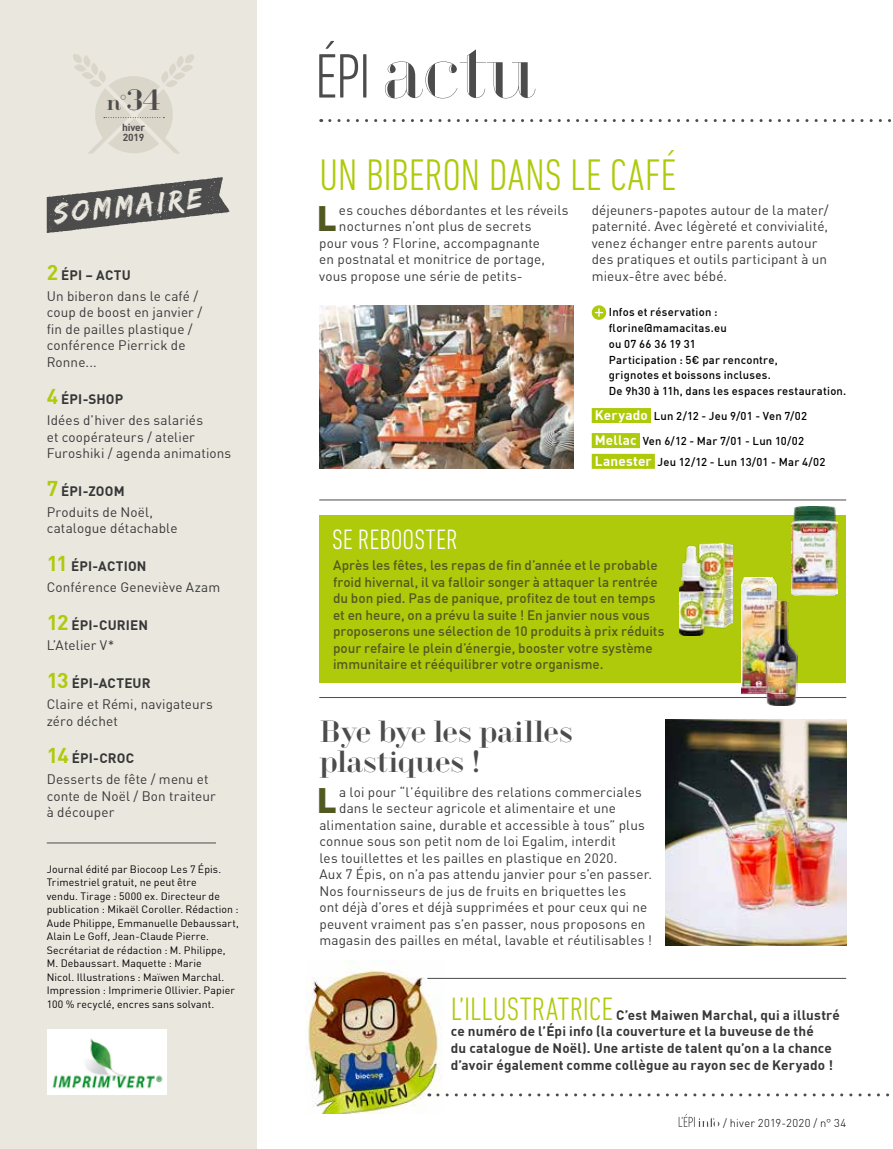
<style>
.page{position:relative;width:893px;height:1149px;background:#fff}
.page>*{position:absolute;margin:0;border:0;box-sizing:border-box;transform-origin:0 0}
.t1{font:71.25px "Geotica One Engraved";color:#4d4c4c}
.t2{font:300 condensed 45px "DIN Next LT Pro";letter-spacing:-.005em;color:#afca0b}
.t3{font:900 34.65px "DIN Offc";color:#525920}
.t4{font:300 condensed 33px "DIN Next LT Pro";color:#afca0b}
.t5{font:30px "Edo SZ";color:#eae7df}
.t6{font:28.5px/30px "Geotica Two";color:#4d4c4c}
.t7{font:300 condensed 28.5px "DIN Next LT Pro";letter-spacing:.005em;color:#fff}
.t8{font:19.95px "Geotica Three";color:#4d4c4c}
.t9{font:13.5px/16.5px "DIN Offc";letter-spacing:.01em;color:#373737}
.t10{font:500 13.5px/16.5px "DIN Offc";color:#525920}
.t11{font:700 13.5px/16.5px "DIN Offc";letter-spacing:.015em;color:#373737}
.t12{font:500 11.25px/15.8px "DIN Offc";letter-spacing:.02em;color:#000}
.t13{font:300 11.25px "DIN Offc";letter-spacing:.035em;color:#000}
.t14{font:10.5px/13.5px "DIN Offc";letter-spacing:.01em;color:#000}
.t15{font:700 10.05px/10.1px "DIN Offc";letter-spacing:-.02em;color:#4d4c4c}
.s1{font-size:27.45px}
.s2{font-weight:700;font-size:21px;color:#afca0b}
.s3{font-weight:700}
.s4{font-weight:700;font-size:13.5px;color:#fff}
</style>
<div class="page">
<div style="left:0;top:0;width:256px;height:1148px;background:#eae7df"></div>
<svg style="left:319px;top:41px;width:47px;height:56px"></svg>
<img style="left:48px;top:1029px;width:118px;height:65px">
<hr style="left:47px;top:842px;width:169px;height:1px;background:#4d4c4c">
<svg style="left:73px;top:54px;width:121px;height:100px"></svg>
<svg style="left:47px;top:177px;width:183px;height:56px"></svg>
<svg style="left:330px;top:119px;width:561px;height:3px"></svg>
<div style="left:319px;top:514px;width:527px;height:168px;background:#afca0b"></div>
<img style="left:666px;top:719px;width:180px;height:226px">
<img style="left:679px;top:542px;width:53px;height:92px">
<img style="left:305px;top:960px;width:138px;height:153px">
<svg style="left:438px;top:1093px;width:451px;height:3px"></svg>
<hr style="left:427px;top:977px;width:419px;height:1px;background:#4d4c4c">
<hr style="left:319px;top:499px;width:527px;height:1px;background:#4d4c4c">
<hr style="left:319px;top:697px;width:527px;height:1px;background:#4d4c4c">
<img style="left:792px;top:506px;width:46px;height:89px">
<div style="left:592px;top:408px;width:59px;height:15px;background:#afca0b"></div>
<div style="left:592px;top:433px;width:48px;height:15px;background:#afca0b"></div>
<div style="left:592px;top:453px;width:63px;height:15px;background:#afca0b"></div>
<svg style="left:592px;top:305px;width:14px;height:15px"></svg>
<img style="left:319px;top:305px;width:255px;height:163px">
<img style="left:742px;top:577px;width:56px;height:127px">
<svg style="left:679px;top:1113px;width:40px;height:13px"></svg>
<h3 class="t8" style="left:107px;top:91px;width:55px">n°<span class="s1">34</span></h3>
<p class="t15" style="left:122px;top:122px;width:24px">hiver<br>2019</p>
<h3 class="t5" style="left:51px;top:195px;width:150px;rotate:-6deg">SOMMAIRE</h3>
<p class="t9" style="left:47px;top:264px;width:153px;line-height:20.7px"><span class="s2">2</span> <span class="s3">ÉPI – ACTU<br></span>Un biberon dans le café /</p>
<p class="t9" style="left:47px;top:304px;width:157px">coup de boost en janvier / fin de pailles plastique / conférence Pierrick de<br>Ronne...</p>
<p class="t9" style="left:47px;top:389px;width:158px;line-height:20.7px"><span class="s2">4</span> <span class="s3">ÉPI-SHOP<br></span>Idées d’hiver des salariés</p>
<p class="t9" style="left:47px;top:428px;width:186px">et coopérateurs / atelier<br>Furoshiki / agenda animations</p>
<p class="t9" style="left:47px;top:480px;width:108px;line-height:20.7px"><span class="s2">7</span> <span class="s3">ÉPI-ZOOM<br></span>Produits de Noël,</p>
<p class="t9" style="left:47px;top:520px;width:132px">catalogue détachable</p>
<p class="t9" style="left:47px;top:555px;width:175px;line-height:20.7px"><span class="s2">11</span> <span class="s3">ÉPI-ACTION<br></span>Conférence Geneviève Azam</p>
<p class="t9" style="left:47px;top:614px;width:103px;line-height:20.7px"><span class="s2">12</span> <span class="s3">ÉPI-CURIEN<br></span>L’Atelier V*</p>
<p class="t9" style="left:47px;top:673px;width:167px;line-height:20.7px"><span class="s2">13</span> <span class="s3">ÉPI-ACTEUR<br></span>Claire et Rémi, navigateurs</p>
<p class="t9" style="left:47px;top:712px;width:73px">zéro déchet</p>
<p class="t9" style="left:47px;top:748px;width:163px;line-height:20.7px"><span class="s2">14</span> <span class="s3">ÉPI-CROC<br></span>Desserts de fête / menu et</p>
<p class="t9" style="left:47px;top:787px;width:171px">conte de Noël / Bon traiteur à découper</p>
<p class="t14" style="left:47px;top:862px;width:194px">Journal édité par Biocoop Les 7 Épis.<br>Trimestriel gratuit, ne peut être<br>vendu. Tirage : 5000 ex. Directeur de publication : Mikaël Coroller. Rédaction :<br>Aude Philippe, Emmanuelle Debaussart, Alain Le Goff, Jean-Claude Pierre.<br>Secrétariat de rédaction : M. Philippe, M. Debaussart. Maquette : Marie<br>Nicol. Illustrations : Maïwen Marchal.<br>Impression : Imprimerie Ollivier. Papier 100 % recyclé, encres sans solvant.</p>
<h1 class="t1" style="left:382px;top:28px;width:155px">actu</h1>
<h2 class="t2" style="left:319px;top:149px;width:359px">UN BIBERON DANS LE CAFÉ</h2>
<h3 class="t3" style="left:317px;top:195px;width:21px">L</h3>
<p class="t9" style="left:339px;top:201px;width:231px">es couches débordantes et les réveils</p>
<p class="t9" style="left:592px;top:201px;width:238px">déjeuners-papotes autour de la mater/ paternité. Avec légèreté et convivialité, venez échanger entre parents autour des pratiques et outils participant à un mieux-être avec bébé.</p>
<p class="t9" style="left:339px;top:218px;width:194px">nocturnes n’ont plus de secrets</p>
<p class="t9" style="left:319px;top:234px;width:222px">pour vous ? Florine, accompagnante</p>
<p class="t9" style="left:319px;top:251px;width:227px">en postnatal et monitrice de portage,</p>
<p class="t9" style="left:319px;top:267px;width:205px">vous propose une série de petits-</p>
<h3 class="t7" style="left:332px;top:523px;width:127px">SE REBOOSTER</h3>
<p class="t12" style="left:609px;top:304px;width:239px">Infos et réservation :<br>florine@mamacitas.eu<br>ou 07 66 36 19 31<br>Participation : 5€ par rencontre,<br>grignotes et boissons incluses.<br>De 9h30 à 11h, dans les espaces restauration.</p>
<p class="t12" style="left:595px;top:408px;width:214px"><span class="s4">Keryado</span> Lun 2/12 - Jeu 9/01 - Ven 7/02</p>
<p class="t12" style="left:595px;top:430px;width:232px;line-height:20.7px"><span class="s4">Mellac</span> Ven 6/12 - Mar 7/01 - Lun 10/02<br><span class="s4">Lanester</span> Jeu 12/12 - Lun 13/01 - Mar 4/02</p>
<p class="t10" style="left:333px;top:557px;width:333px">Après les fêtes, les repas de fin d’année et le probable froid hivernal, il va falloir songer à attaquer la rentrée du bon pied. Pas de panique, profitez de tout en temps et en heure, on a prévu la suite ! En janvier nous vous proposerons une sélection de 10 produits à prix réduits pour refaire le plein d’énergie, booster votre système immunitaire et rééquilibrer votre organisme.</p>
<h3 class="t6" style="left:319px;top:716px;width:255px">Bye bye les pailles plastiques !</h3>
<h3 class="t3" style="left:317px;top:777px;width:21px">L</h3>
<p class="t9" style="left:339px;top:783px;width:304px">a loi pour “l’équilibre des relations commerciales</p>
<p class="t9" style="left:339px;top:800px;width:278px">dans le secteur agricole et alimentaire et une</p>
<p class="t9" style="left:319px;top:816px;width:327px">alimentation saine, durable et accessible à tous” plus</p>
<p class="t9" style="left:319px;top:833px;width:298px">connue sous son petit nom de loi Egalim, interdit</p>
<p class="t9" style="left:319px;top:849px;width:299px">les touillettes et les pailles en plastique en 2020.</p>
<p class="t9" style="left:319px;top:866px;width:334px">Aux 7 Épis, on n’a pas attendu janvier pour s’en passer.</p>
<p class="t9" style="left:319px;top:882px;width:308px">Nos fournisseurs de jus de fruits en briquettes les</p>
<p class="t9" style="left:319px;top:899px;width:329px">ont déjà d’ores et déjà supprimées et pour ceux qui ne</p>
<p class="t9" style="left:319px;top:915px;width:328px">peuvent vraiment pas s’en passer, nous proposons en</p>
<p class="t9" style="left:319px;top:931px;width:334px">magasin des pailles en métal, lavable et réutilisables !</p>
<h3 class="t4" style="left:451px;top:989px;width:164px">L’ILLUSTRATRICE</h3>
<p class="t11" style="left:451px;top:1006px;width:391px;text-indent:166px">C’est Maiwen Marchal, qui a illustré ce numéro de l’Épi info (la couverture et la buveuse de thé<br>du catalogue de Noël). Une artiste de talent qu’on a la chance d’avoir également comme collègue au rayon sec de Keryado !</p>
<p class="t13" style="left:723px;top:1115px;width:125px">/ hiver 2019-2020 / n° 34</p>
</div>
